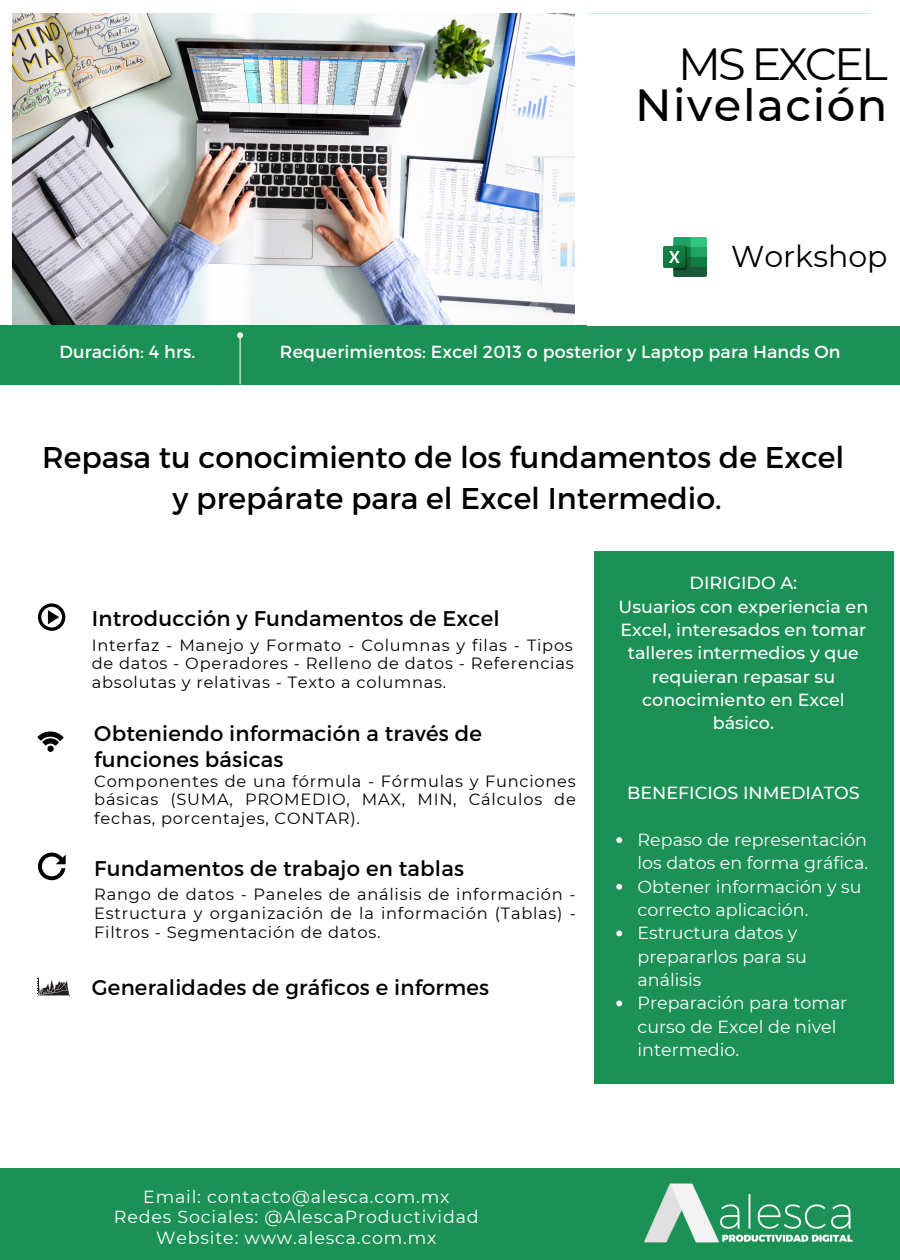
<style>
.page{position:relative;width:900px;height:1260px;background:#fff}
.page>*{position:absolute;margin:0;border:0;box-sizing:border-box;transform-origin:0 0}
.t1{font:500 45px "Montserrat";letter-spacing:.035em;color:#000}
.t2{font:45px "Montserrat";letter-spacing:-.07em;color:#000}
.t3{font:30px "Montserrat";color:#000}
.t4{font:21.25px/26.2px "Montserrat";letter-spacing:.01em;color:#000}
.t5{font:17.5px/23.2px "Montserrat";color:#fff}
.t6{font:500 17.5px/23.2px "Montserrat";color:#fff;text-align:center}
.t7{font:17.5px "Montserrat";letter-spacing:.045em;color:#fff}
.t8{font:16.25px/18.8px "Montserrat";letter-spacing:.045em;color:#000;text-align:justify}
</style>
<div class="page">
<div style="left:594px;top:551px;width:300px;height:532px;background:#1b9155"></div>
<img style="left:12px;top:14px;width:563px;height:311px">
<div style="left:0;top:325px;width:900px;height:60px;background:#1b9155"></div>
<div style="left:0;top:1169px;width:900px;height:91px;background:#1b9155"></div>
<img style="left:644px;top:1183px;width:209px;height:60px">
<svg style="left:38px;top:603px;width:27px;height:28px"></svg>
<svg style="left:37px;top:731px;width:27px;height:21px"></svg>
<svg style="left:37px;top:978px;width:32px;height:18px"></svg>
<svg style="left:38px;top:853px;width:28px;height:27px"></svg>
<svg style="left:616px;top:837px;width:6px;height:6px"></svg>
<svg style="left:616px;top:884px;width:6px;height:6px"></svg>
<svg style="left:616px;top:931px;width:6px;height:5px"></svg>
<svg style="left:616px;top:1001px;width:6px;height:5px"></svg>
<svg style="left:237px;top:332px;width:6px;height:6px"></svg>
<img style="left:664px;top:237px;width:43px;height:40px">
<p class="t2" style="left:678px;top:36px;width:211px">MS EXCEL</p>
<p class="t1" style="left:635px;top:77px;width:254px">Nivelación</p>
<p class="t3" style="left:731px;top:238px;width:158px">Workshop</p>
<p class="t5" style="left:59px;top:340px;width:138px">Duración: 4 hrs.</p>
<p class="t5" style="left:280px;top:340px;width:562px">Requerimientos: Excel 2013 o posterior y Laptop para Hands On</p>
<p class="t3" style="left:42px;top:437px;width:804px">Repasa tu conocimiento de los fundamentos de Excel</p>
<p class="t3" style="left:173px;top:479px;width:551px">y prepárate para el Excel Intermedio.</p>
<p class="t4" style="left:92px;top:604px;width:409px">Introducción y Fundamentos de Excel</p>
<p class="t8" style="left:92px;top:635px;width:483px">Interfaz - Manejo y Formato - Columnas y filas - Tipos de datos - Operadores - Relleno de datos - Referencias absolutas y relativas - Texto a columnas.</p>
<p class="t4" style="left:94px;top:719px;width:389px">Obteniendo información a través de funciones básicas</p>
<p class="t8" style="left:94px;top:771px;width:483px">Componentes de una fórmula - Fórmulas y Funciones básicas (SUMA, PROMEDIO, MAX, MIN, Cálculos de fechas, porcentajes, CONTAR).</p>
<p class="t4" style="left:94px;top:854px;width:371px">Fundamentos de trabajo en tablas</p>
<p class="t8" style="left:94px;top:885px;width:483px">Rango de datos - Paneles de análisis de información - Estructura y organización de la información (Tablas) - Filtros - Segmentación de datos.</p>
<p class="t4" style="left:92px;top:973px;width:399px">Generalidades de gráficos e informes</p>
<p class="t6" style="left:690px;top:571px;width:109px">DIRIGIDO A:</p>
<p class="t6" style="left:619px;top:595px;width:251px">Usuarios con experiencia en<br>Excel, interesados en tomar talleres intermedios y que requieran repasar su conocimiento en Excel básico.</p>
<p class="t6" style="left:627px;top:781px;width:234px">BENEFICIOS INMEDIATOS</p>
<p class="t5" style="left:638px;top:828px;width:232px">Repaso de representación los datos en forma gráfica.</p>
<p class="t5" style="left:638px;top:875px;width:225px">Obtener información y su correcto aplicación.</p>
<p class="t5" style="left:638px;top:921px;width:171px">Estructura datos y prepararlos para su análisis</p>
<p class="t5" style="left:638px;top:991px;width:211px">Preparación para tomar curso de Excel de nivel intermedio.</p>
<p class="t7" style="left:143px;top:1186px;width:308px">Email: contacto@alesca.com.mx</p>
<p class="t7" style="left:114px;top:1206px;width:366px">Redes Sociales: @AlescaProductividad</p>
<p class="t7" style="left:156px;top:1227px;width:282px">Website: www.alesca.com.mx</p>
</div>
